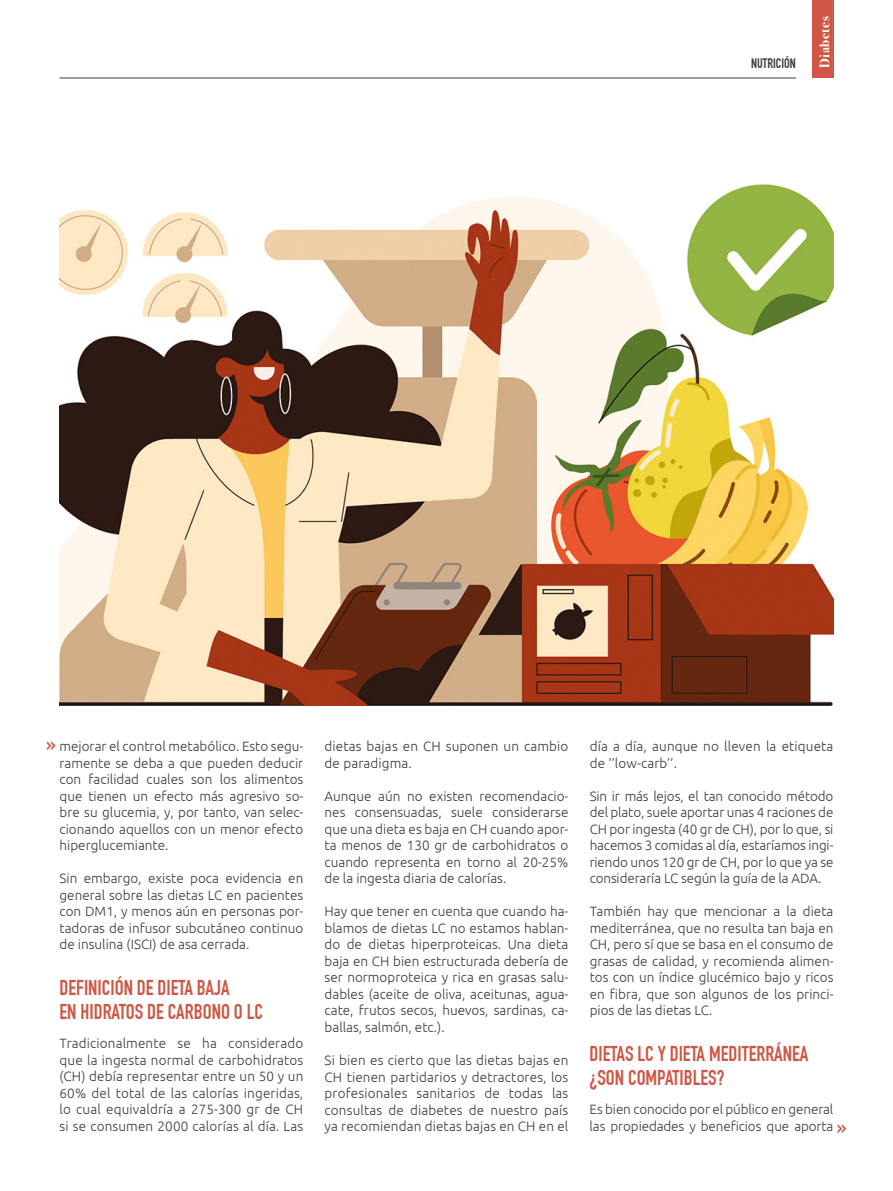
<style>
.page{position:relative;width:893px;height:1191px;background:#fff}
.page>*{position:absolute;margin:0;border:0;box-sizing:border-box;transform-origin:0 0}
.t1{font:22.5px "DIN Engschrift Std";color:#ce5845}
.t2{font:21px/24px "DIN Engschrift Std";color:#ce5845}
.t3{font:300 13.5px/16.5px "Ubuntu";color:#3c3c3b;text-align:justify}
.t4{font:13.5px "DIN Engschrift Std";color:#3c3c3b}
.t5{font:700 13.5px "Bodoni Svty Two ITCTT";letter-spacing:.04em;color:#fff}
</style>
<div class="page">
<hr style="left:60px;top:78px;width:736px;height:1px;background:#3c3c3b">
<div style="left:812px;top:0;width:21px;height:78px;background:#ce5845"></div>
<img style="left:60px;top:184px;width:773px;height:522px">
<p class="t4" style="left:751px;top:55px;width:46px">NUTRICIÓN</p>
<p class="t5" style="left:813px;top:68px;width:53px;rotate:-90deg">Diabetes</p>
<h1 class="t1" style="left:46px;top:730px;width:11px">»</h1>
<p class="t3" style="left:60px;top:738px;width:245px">mejorar el control metabólico. Esto segu&shy;ramente se deba a que pueden deducir con facilidad cuales son los alimentos que tienen un efecto más agresivo so&shy;bre su glucemia, y, por tanto, van selec&shy;cionando aquellos con un menor efecto hiperglucemiante.</p>
<p class="t3" style="left:60px;top:870px;width:245px">Sin embargo, existe poca evidencia en general sobre las dietas LC en pacientes con DM1, y menos aún en personas por&shy;tadoras de infusor subcutáneo continuo de insulina (ISCI) de asa cerrada.</p>
<h2 class="t2" style="left:60px;top:975px;width:205px">DEFINICIÓN DE DIETA BAJA<br>EN HIDRATOS DE CARBONO O LC</h2>
<p class="t3" style="left:60px;top:1034px;width:245px">Tradicionalmente se ha considerado que la ingesta normal de carbohidratos (CH) debía representar entre un 50 y un 60% del total de las calorías ingeridas, lo cual equivaldría a 275-300 gr de CH si se consumen 2000 calorías al día. Las</p>
<p class="t3" style="left:325px;top:738px;width:245px">dietas bajas en CH suponen un cambio de paradigma.</p>
<p class="t3" style="left:325px;top:787px;width:245px">Aunque aún no existen recomendacio&shy;nes consensuadas, suele considerarse que una dieta es baja en CH cuando apor&shy;ta menos de 130 gr de carbohidratos o cuando representa en torno al 20-25% de la ingesta diaria de calorías.</p>
<p class="t3" style="left:325px;top:903px;width:245px">Hay que tener en cuenta que cuando ha&shy;blamos de dietas LC no estamos hablan&shy;do de dietas hiperproteicas. Una dieta baja en CH bien estructurada debería de ser normoproteica y rica en grasas salu&shy;dables (aceite de oliva, aceitunas, agua&shy;cate, frutos secos, huevos, sardinas, ca&shy;ballas, salmón, etc.).</p>
<p class="t3" style="left:325px;top:1051px;width:245px">Si bien es cierto que las dietas bajas en CH tienen partidarios y detractores, los profesionales sanitarios de todas las consultas de diabetes de nuestro país ya recomiendan dietas bajas en CH en el</p>
<p class="t3" style="left:590px;top:738px;width:245px">día a día, aunque no lleven la etiqueta de ‘’low-carb’’.</p>
<p class="t3" style="left:590px;top:787px;width:245px">Sin ir más lejos, el tan conocido método del plato, suele aportar unas 4 raciones de CH por ingesta (40 gr de CH), por lo que, si hacemos 3 comidas al día, estaríamos ingi&shy;riendo unos 120 gr de CH, por lo que ya se consideraría LC según la guía de la ADA.</p>
<p class="t3" style="left:590px;top:903px;width:245px">También hay que mencionar a la dieta mediterránea, que no resulta tan baja en CH, pero sí que se basa en el consumo de grasas de calidad, y recomienda alimen&shy;tos con un índice glucémico bajo y ricos en fibra, que son algunos de los princi&shy;pios de las dietas LC.</p>
<h2 class="t2" style="left:590px;top:1041px;width:220px">DIETAS LC Y DIETA MEDITERRÁNEA ¿SON COMPATIBLES?</h2>
<p class="t3" style="left:590px;top:1100px;width:245px">Es bien conocido por el público en general las propiedades y beneficios que aporta</p>
<h1 class="t1" style="left:837px;top:1114px;width:11px">»</h1>
</div>
